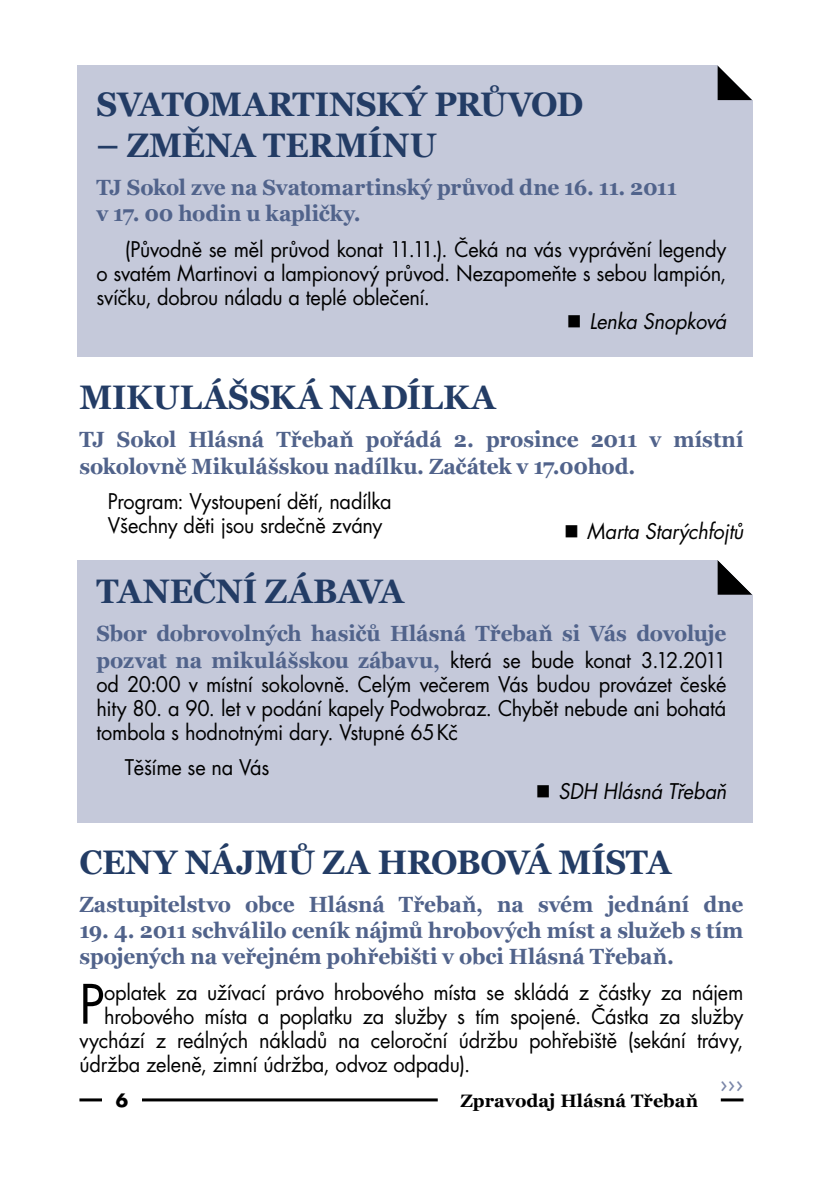
<style>
.page{position:relative;width:840px;height:1191px;background:#fff}
.page>*{position:absolute;margin:0;border:0;box-sizing:border-box;transform-origin:0 0}
.t1{font:52.8px "Futura CE";color:#000;scale:.95 1}
.t2{font:700 34px "Georgia";letter-spacing:-.01em;color:#233c65;scale:.95 1}
.t3{font:24px "Futura CE";color:#7a86a8}
.t4{font:700 22px/26.4px "Georgia";letter-spacing:-.005em;color:#51638b;scale:.95 1}
.t5{font:21px/24px "Futura CE";letter-spacing:-.01em;color:#000;text-align:justify;scale:.95 1}
.t6{font:italic 21px "Futura CE";letter-spacing:-.01em;color:#000;scale:.95 1}
.t7{font:700 18px "Georgia";color:#000}
.t8{font:700 18px "Futura CE";color:#000}
.s1{font-family:"Futura CE";font-weight:400;font-size:21px;color:#000}
</style>
<div class="page">
<hr style="left:79px;top:1098px;width:664px;height:3px;background:#000">
<div style="left:437px;top:1086px;width:283px;height:32px;background:#fff"></div>
<div style="left:102px;top:1088px;width:40px;height:23px;background:#fff"></div>
<div style="left:77px;top:560px;width:675px;height:262px;background:#c5c9da"></div>
<svg style="left:717px;top:560px;width:35px;height:34px"></svg>
<div style="left:77px;top:65px;width:675px;height:292px;background:#c5c9da"></div>
<svg style="left:717px;top:65px;width:35px;height:35px"></svg>
<h2 class="t2" style="left:96px;top:83px;width:514px">SVATOMARTINSKÝ PRŮVOD</h2>
<h2 class="t2" style="left:96px;top:124px;width:359px">– ZMĚNA TERMÍNU</h2>
<p class="t4" style="left:96px;top:174px;width:612px">TJ Sokol zve na Svatomartinský průvod dne 16. 11. 2011 v 17. 00 hodin u kapličky.</p>
<p class="t5" style="left:96px;top:238px;width:664px;text-indent:28px">(Původně se měl průvod konat 11.11.). Čeká na vás vyprávění legendy o svatém Martinovi a lampionový průvod. Nezapomeňte s sebou lampión, svíčku, dobrou náladu a teplé oblečení.</p>
<p class="t6" style="left:589px;top:309px;width:145px">Lenka Snopková</p>
<h2 class="t2" style="left:79px;top:376px;width:441px">MIKULÁŠSKÁ NADÍLKA</h2>
<p class="t4" style="left:79px;top:426px;width:700px">TJ Sokol Hlásná Třebaň pořádá 2. prosince 2011 v místní sokolovně Mikulášskou nadílku. Začátek v 17.00hod.</p>
<p class="t5" style="left:108px;top:490px;width:300px">Program: Vystoupení dětí, nadílka<br>Všechny děti jsou srdečně zvány</p>
<p class="t6" style="left:586px;top:518px;width:166px">Marta Starýchfojtů</p>
<h2 class="t2" style="left:96px;top:570px;width:229px">TANEČNÍ ZÁBA</h2>
<h2 class="t2" style="left:358px;top:570px;width:51px">VA</h2>
<p class="t4" style="left:96px;top:620px;width:664px">Sbor dobrovolných hasičů Hlásná Třebaň si Vás dovoluje pozvat na mikulášskou zábavu, <span class="s1">která se bude konat 3.12.2011</span></p>
<p class="t5" style="left:96px;top:672px;width:664px">od 20:00 v místní sokolovně. Celým večerem Vás budou provázet české hity 80. a 90. let v podání kapely Podwobraz. Chybět nebude ani bohatá tombola s hodnotnými dary. Vstupné 65Kč</p>
<p class="t5" style="left:125px;top:756px;width:154px">Těšíme se na Vás</p>
<p class="t6" style="left:558px;top:778px;width:178px">SDH Hlásná Třebaň</p>
<h2 class="t2" style="left:79px;top:840px;width:626px">CENY NÁJMŮ ZA HROBOVÁ MÍSTA</h2>
<p class="t4" style="left:79px;top:890px;width:700px">Zastupitelstvo obce Hlásná Třebaň, na svém jednání dne</p>
<p class="t4" style="left:79px;top:917px;width:700px">19. 4. 2011 schválilo ceník nájmů hrobových míst a služeb s tím spojených na veřejném pohřebišti v obci Hlásná Třebaň.</p>
<h1 class="t1" style="left:79px;top:973px;width:28px">P</h1>
<p class="t5" style="left:104px;top:980px;width:674px">oplatek za užívací právo hrobového místa se skládá z částky za nájem</p>
<p class="t5" style="left:104px;top:1004px;width:674px">hrobového místa a poplatku za služby s tím spojené. Částka za služby</p>
<p class="t5" style="left:79px;top:1028px;width:700px">vychází z reálných nákladů na celoroční údržbu pohřebiště (sekání trávy,</p>
<p class="t5" style="left:79px;top:1052px;width:412px">údržba zeleně, zimní údržba, odvoz odpadu).</p>
<p class="t3" style="left:719px;top:1068px;width:25px">›››</p>
<p class="t8" style="left:116px;top:1089px;width:14px">6</p>
<p class="t7" style="left:460px;top:1089px;width:239px">Zpravodaj Hlásná Třebaň</p>
</div>
